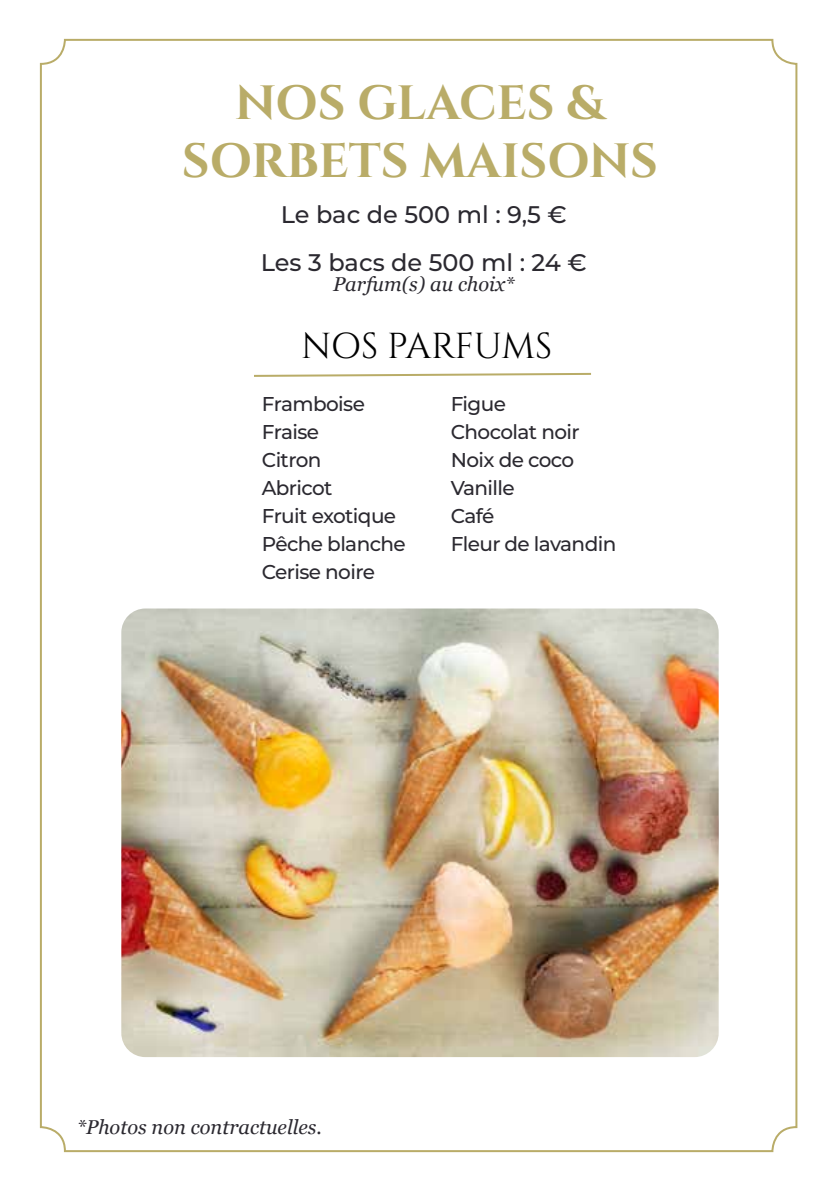
<style>
.page{position:relative;width:840px;height:1191px;background:#fff}
.page>*{position:absolute;margin:0;border:0;box-sizing:border-box;transform-origin:0 0}
.t1{font:48px/57.6px "Cinzel";color:#b9ac68;text-align:center}
.t2{font:36px "Cinzel";letter-spacing:-.01em;color:#000}
.t3{font:500 24px/48px "Montserrat";color:#2b2930;text-align:center}
.t4{font:500 20px/28px "Montserrat";letter-spacing:-.03em;color:#2b2930}
.t5{font:italic 20px "Georgia";color:#2b2930}
</style>
<div class="page">
<img style="left:121px;top:608px;width:597px;height:449px">
<svg style="left:254px;top:372px;width:337px;height:5px"></svg>
<h1 class="t1" style="left:182px;top:76px;width:477px">NOS GLACES &amp;<br>SORBETS MAISONS</h1>
<p class="t3" style="left:261px;top:189px;width:327px">Le bac de 500 ml : 9,5 €<br>Les 3 bacs de 500 ml : 24 €</p>
<p class="t5" style="left:333px;top:271px;width:183px">Parfum(s) au choix*</p>
<h2 class="t2" style="left:301px;top:323px;width:252px">NOS PARFUMS</h2>
<p class="t4" style="left:261px;top:389px;width:145px">Framboise<br>Fraise<br>Citron<br>Abricot<br>Fruit exotique<br>Pêche blanche<br>Cerise noire</p>
<p class="t4" style="left:450px;top:389px;width:167px">Figue<br>Chocolat noir<br>Noix de coco<br>Vanille<br>Café<br>Fleur de lavandin</p>
<p class="t5" style="left:77px;top:1114px;width:246px">*Photos non contractuelles.</p>
</div>
